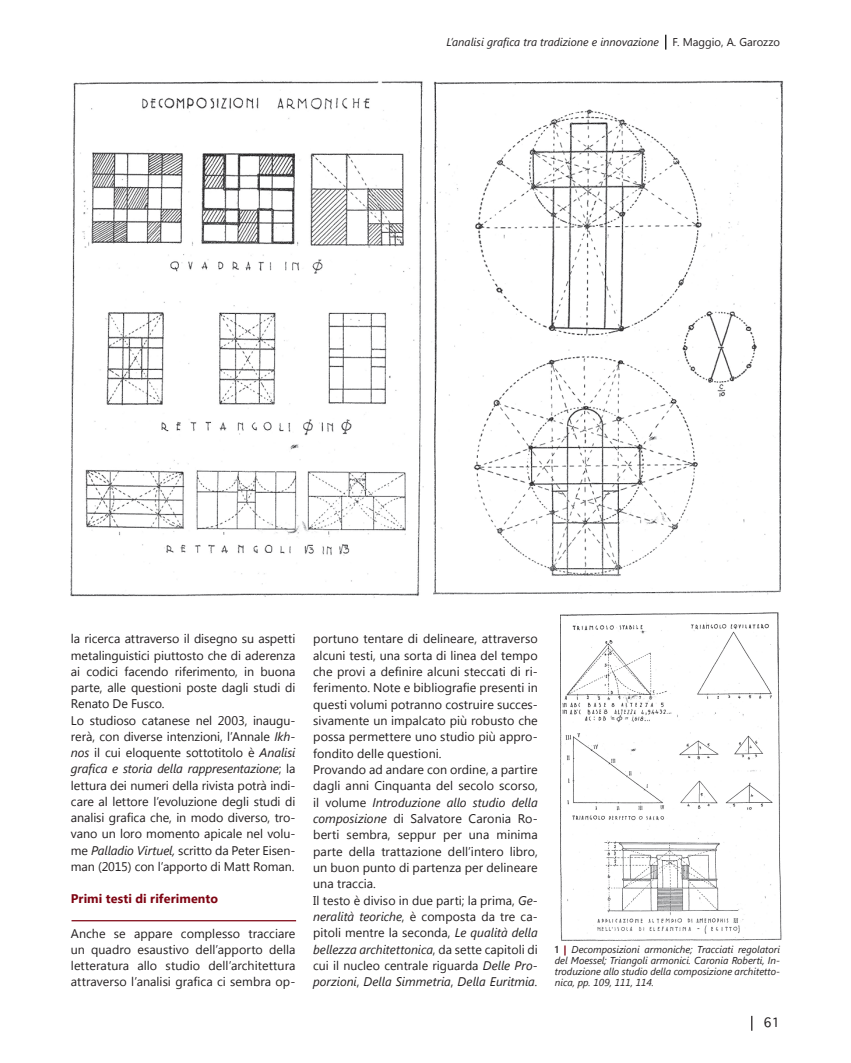
<style>
.page{position:relative;width:851px;height:1063px;background:#fff}
.page>*{position:absolute;margin:0;border:0;box-sizing:border-box;transform-origin:0 0}
.t1{font:12.5px/16.4px "Segoe UI";color:#231f20}
.t2{font:700 12.5px "Segoe UI";letter-spacing:.005em;color:#7e0412}
.t3{font:12.5px "Sathu";color:#231f20}
.t4{font:italic 11.25px "Segoe UI";color:#231f20}
.t5{font:italic 10px/11.2px "Segoe UI";color:#231f20;text-align:justify}
.s1{font-style:normal}
.s2{font-style:italic}
.s3{font-weight:600;font-style:normal}
.s4{font-weight:700;font-style:normal;color:#7e0412}
</style>
<div class="page">
<svg style="left:665px;top:35px;width:1px;height:15px"></svg>
<svg style="left:751px;top:1016px;width:1px;height:15px"></svg>
<hr style="left:71px;top:920px;width:225px;height:1px;background:#7e0412">
<img style="left:71px;top:80px;width:712px;height:518px">
<img style="left:560px;top:613px;width:222px;height:328px">
<p class="t4" style="left:446px;top:34px;width:335px">L’analisi grafica tra tradizione e innovazione <span class="s1">F. Maggio, A. Garozzo</span></p>
<p class="t1" style="left:71px;top:630px;width:226px">la ricerca attraverso il disegno su aspetti metalinguistici piuttosto che di aderenza ai codici facendo riferimento, in buona parte, alle questioni poste dagli studi di Renato De Fusco.<br>Lo studioso catanese nel 2003, inaugu&shy;rerà, con diverse intenzioni, l’Annale <span class="s2">Ikh&shy;nos</span> il cui eloquente sottotitolo è <span class="s2">Analisi grafica e storia della rappresentazione</span>; la lettura dei numeri della rivista potrà indi&shy;care al lettore l’evoluzione degli studi di analisi grafica che, in modo diverso, tro&shy;vano un loro momento apicale nel volu&shy;me <span class="s2">Palladio Virtuel,</span> scritto da Peter Eisen&shy;man (2015) con l’apporto di Matt Roman.</p>
<p class="t2" style="left:71px;top:890px;width:149px">Primi testi di riferimento</p>
<p class="t1" style="left:71px;top:924px;width:226px;text-align:justify">Anche se appare complesso tracciare un quadro esaustivo dell’apporto della letteratura allo studio dell’architettura attraverso l’analisi grafica ci sembra op-</p>
<p class="t1" style="left:313px;top:630px;width:226px">portuno tentare di delineare, attraverso alcuni testi, una sorta di linea del tempo che provi a definire alcuni steccati di ri&shy;ferimento. Note e bibliografie presenti in questi volumi potranno costruire succes&shy;sivamente un impalcato più robusto che possa permettere uno studio più appro&shy;fondito delle questioni.<br>Provando ad andare con ordine, a partire dagli anni Cinquanta del secolo scorso, il volume <span class="s2">Introduzione allo studio della composizione</span> di Salvatore Caronia Ro&shy;berti sembra, seppur per una minima parte della trattazione dell’intero libro, un buon punto di partenza per delineare una traccia.<br>Il testo è diviso in due parti; la prima, <span class="s2">Ge&shy;neralità teoriche</span>, è composta da tre ca&shy;pitoli mentre la seconda, <span class="s2">Le qualità della bellezza architettonica</span>, da sette capitoli di cui il nucleo centrale riguarda <span class="s2">Delle Pro&shy;porzioni</span>, <span class="s2">Della Simmetria</span>, <span class="s2">Della Euritmia.</span></p>
<p class="t5" style="left:554px;top:943px;width:227px"><span class="s3">1</span> <span class="s4">|</span> Decomposizioni armoniche; Tracciati regolatori del Moessel; Triangoli armonici. Caronia Roberti, In&shy;troduzione allo studio della composizione architetto&shy;nica, pp. 109, 111, 114.</p>
<p class="t3" style="left:763px;top:1016px;width:18px">61</p>
</div>
